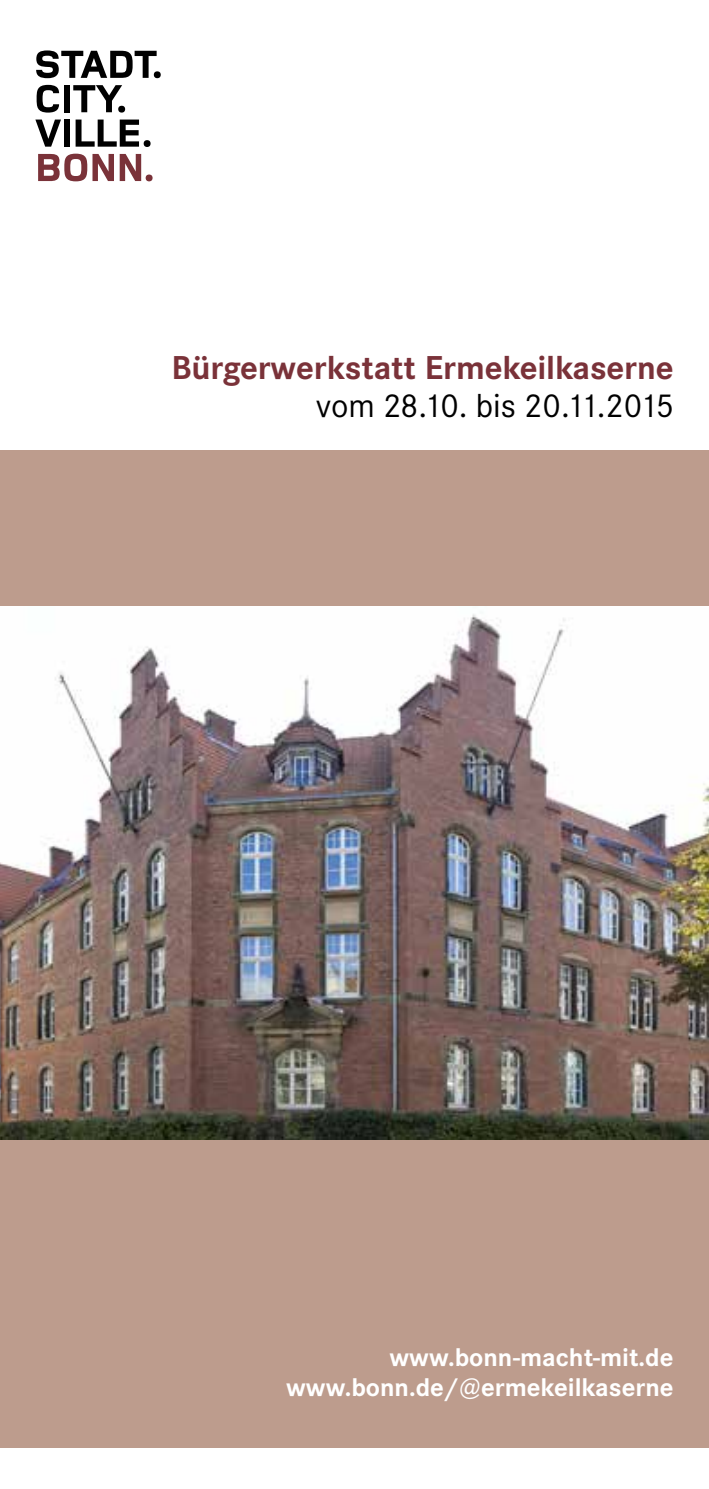
<style>
.page{position:relative;width:709px;height:1489px;background:#fff}
.page>*{position:absolute;margin:0;border:0;box-sizing:border-box;transform-origin:0 0}
.t1{font:700 32.5px "Corporate SBQ";letter-spacing:-.005em;color:#7a3239}
.t2{font:32.5px "Corporate SBQ";color:#000}
.t3{font:700 25px/30px "Corporate SBQ";color:#fff;text-align:right}
</style>
<div class="page">
<div style="left:0;top:450px;width:709px;height:997px;background:#bd9c8d"></div>
<img style="left:0;top:606px;width:709px;height:533px">
<svg style="left:36px;top:50px;width:121px;height:28px"></svg>
<div style="left:154px;top:71px;width:7px;height:7px;background:#000;border-radius:50%"></div>
<svg style="left:37px;top:85px;width:22px;height:28px"></svg>
<div style="left:64px;top:85px;width:6px;height:27px;background:#000"></div>
<svg style="left:73px;top:85px;width:49px;height:27px"></svg>
<div style="left:118px;top:106px;width:7px;height:7px;background:#000;border-radius:50%"></div>
<svg style="left:35px;top:119px;width:26px;height:28px"></svg>
<div style="left:64px;top:119px;width:6px;height:28px;background:#000"></div>
<svg style="left:76px;top:119px;width:63px;height:28px"></svg>
<div style="left:144px;top:140px;width:7px;height:7px;background:#000;border-radius:50%"></div>
<svg style="left:38px;top:153px;width:76px;height:28px"></svg>
<svg style="left:120px;top:154px;width:21px;height:27px"></svg>
<div style="left:146px;top:174px;width:7px;height:7px;background:#7a3239;border-radius:50%"></div>
<h1 class="t1" style="left:171px;top:348px;width:503px">Bürgerwerkstatt Ermekeilkaserne</h1>
<h1 class="t2" style="left:316px;top:386px;width:360px">vom 28.10. bis 20.11.2015</h1>
<p class="t3" style="left:286px;top:1342px;width:389px">www.bonn-macht-mit.de www.bonn.de/@ermekeilkaserne</p>
</div>
